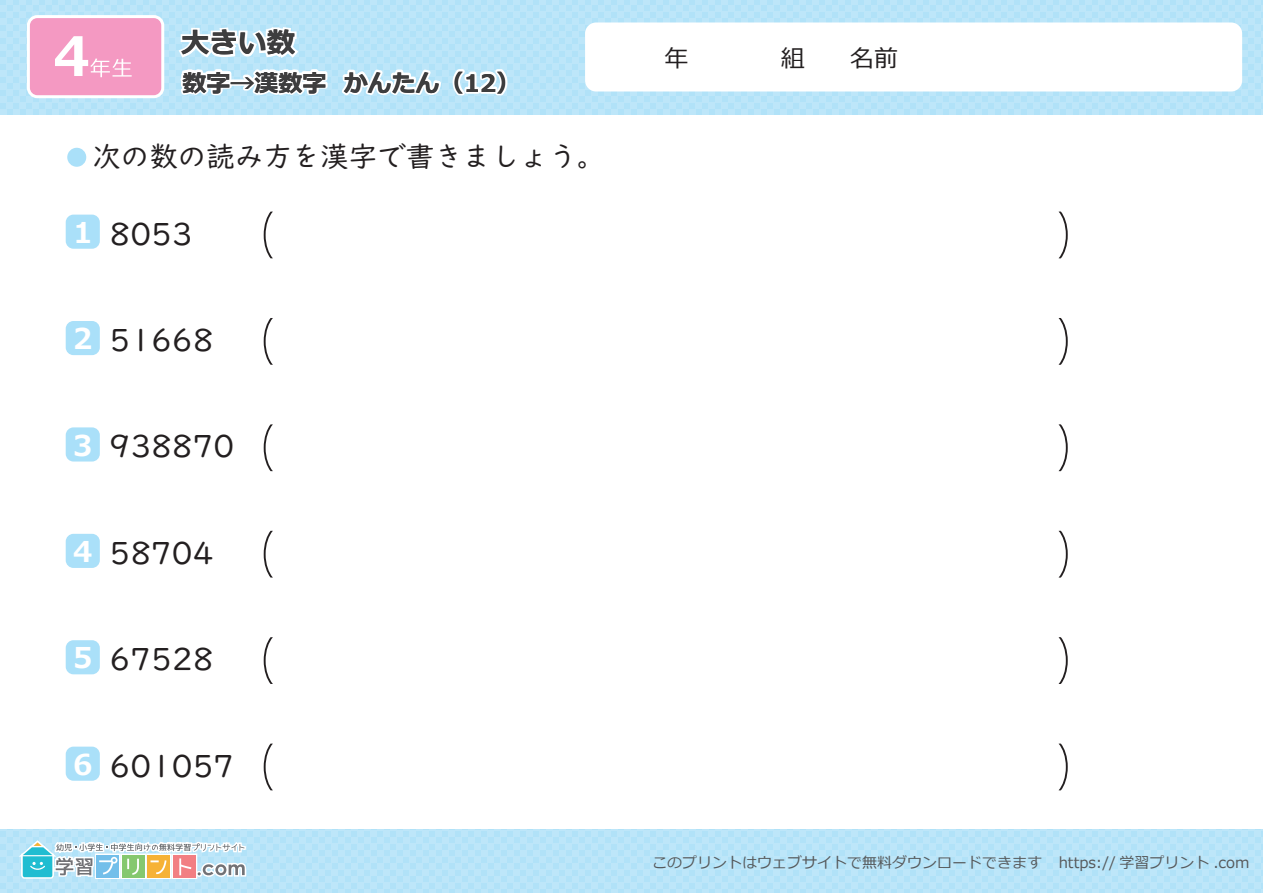
<style>
.page{position:relative;width:1263px;height:893px;background:#fff}
.page>*{position:absolute;margin:0;border:0;box-sizing:border-box;transform-origin:0 0}
.t1{font:31.5px "UD Digi Kyokasho NP R";color:#231f20}
.t2{font:700 28.65px "Meiryo";color:#fff}
.t3{font:28.5px "UD Digi Kyokasho NP R";color:#231f20}
.t4{font:700 28.5px "Meiryo";color:#231f20}
.t5{font:700 24px "Meiryo";color:#231f20}
.t6{font:24px "Meiryo";color:#231f20}
.t7{font:15px "Meiryo";color:#56595b}
</style>
<div class="page">
<div style="left:0;top:0;width:1263px;height:114px;background:#bde6f9"></div>
<div style="left:585px;top:23px;width:657px;height:69px;background:#fff;border-radius:11px"></div>
<div style="left:27px;top:15px;width:137px;height:83px;border:6px solid #fff;border-radius:8px"></div>
<div style="left:30px;top:18px;width:131px;height:77px;background:#f499c2;border-radius:8px"></div>
<svg style="left:55px;top:36px;width:77px;height:41px"></svg>
<div style="left:0;top:830px;width:1263px;height:63px;background:#bde6f9"></div>
<svg style="left:15px;top:829px;width:233px;height:51px"></svg>
<div style="left:66px;top:534px;width:34px;height:34px;background:#aae0f9;border-radius:8px"></div>
<div style="left:66px;top:427px;width:34px;height:34px;background:#aae0f9;border-radius:8px"></div>
<div style="left:66px;top:321px;width:34px;height:34px;background:#aae0f9;border-radius:8px"></div>
<div style="left:66px;top:640px;width:34px;height:34px;background:#aae0f9;border-radius:8px"></div>
<div style="left:66px;top:215px;width:34px;height:34px;background:#aae0f9;border-radius:8px"></div>
<div style="left:66px;top:747px;width:34px;height:34px;background:#aae0f9;border-radius:8px"></div>
<div style="left:67px;top:148px;width:19px;height:19px;background:#aae0f9;border-radius:50%"></div>
<svg style="left:337px;top:66px;width:107px;height:33px"></svg>
<svg style="left:450px;top:65px;width:61px;height:34px"></svg>
<svg style="left:264px;top:318px;width:9px;height:47px"></svg>
<svg style="left:1059px;top:318px;width:9px;height:47px"></svg>
<svg style="left:264px;top:424px;width:9px;height:47px"></svg>
<svg style="left:1059px;top:424px;width:9px;height:47px"></svg>
<svg style="left:264px;top:531px;width:9px;height:47px"></svg>
<svg style="left:1059px;top:531px;width:9px;height:47px"></svg>
<svg style="left:264px;top:637px;width:9px;height:47px"></svg>
<svg style="left:1059px;top:637px;width:9px;height:47px"></svg>
<svg style="left:264px;top:212px;width:9px;height:46px"></svg>
<svg style="left:1059px;top:212px;width:9px;height:46px"></svg>
<svg style="left:264px;top:744px;width:9px;height:46px"></svg>
<svg style="left:1059px;top:744px;width:9px;height:46px"></svg>
<svg style="left:176px;top:25px;width:155px;height:74px"></svg>
<h3 class="t4" style="left:181px;top:23px;width:116px">大きい数</h3>
<h3 class="t5" style="left:182px;top:66px;width:146px">数字→漢数字</h3>
<h3 class="t5" style="left:344px;top:66px;width:178px">かんたん（12）</h3>
<h3 class="t3" style="left:92px;top:140px;width:514px">次の数の読み方を漢字で書きましょう。</h3>
<h2 class="t2" style="left:73px;top:212px;width:21px">1</h2>
<h1 class="t1" style="left:110px;top:216px;width:85px">8053</h1>
<h2 class="t2" style="left:73px;top:318px;width:21px">2</h2>
<h1 class="t1" style="left:110px;top:322px;width:105px">51668</h1>
<h2 class="t2" style="left:73px;top:425px;width:21px">3</h2>
<h1 class="t1" style="left:110px;top:429px;width:126px">938870</h1>
<h2 class="t2" style="left:73px;top:531px;width:21px">4</h2>
<h1 class="t1" style="left:110px;top:535px;width:105px">58704</h1>
<h2 class="t2" style="left:73px;top:638px;width:21px">5</h2>
<h1 class="t1" style="left:110px;top:641px;width:105px">67528</h1>
<h2 class="t2" style="left:73px;top:744px;width:21px">6</h2>
<h1 class="t1" style="left:110px;top:748px;width:126px">601057</h1>
<h3 class="t6" style="left:664px;top:41px;width:25px">年</h3>
<h3 class="t6" style="left:781px;top:41px;width:25px">組</h3>
<h3 class="t6" style="left:850px;top:41px;width:49px">名前</h3>
<p class="t7" style="left:652px;top:852px;width:599px">このプリントはウェブサイトで無料ダウンロードできます https:// 学習プリント .com</p>
</div>
